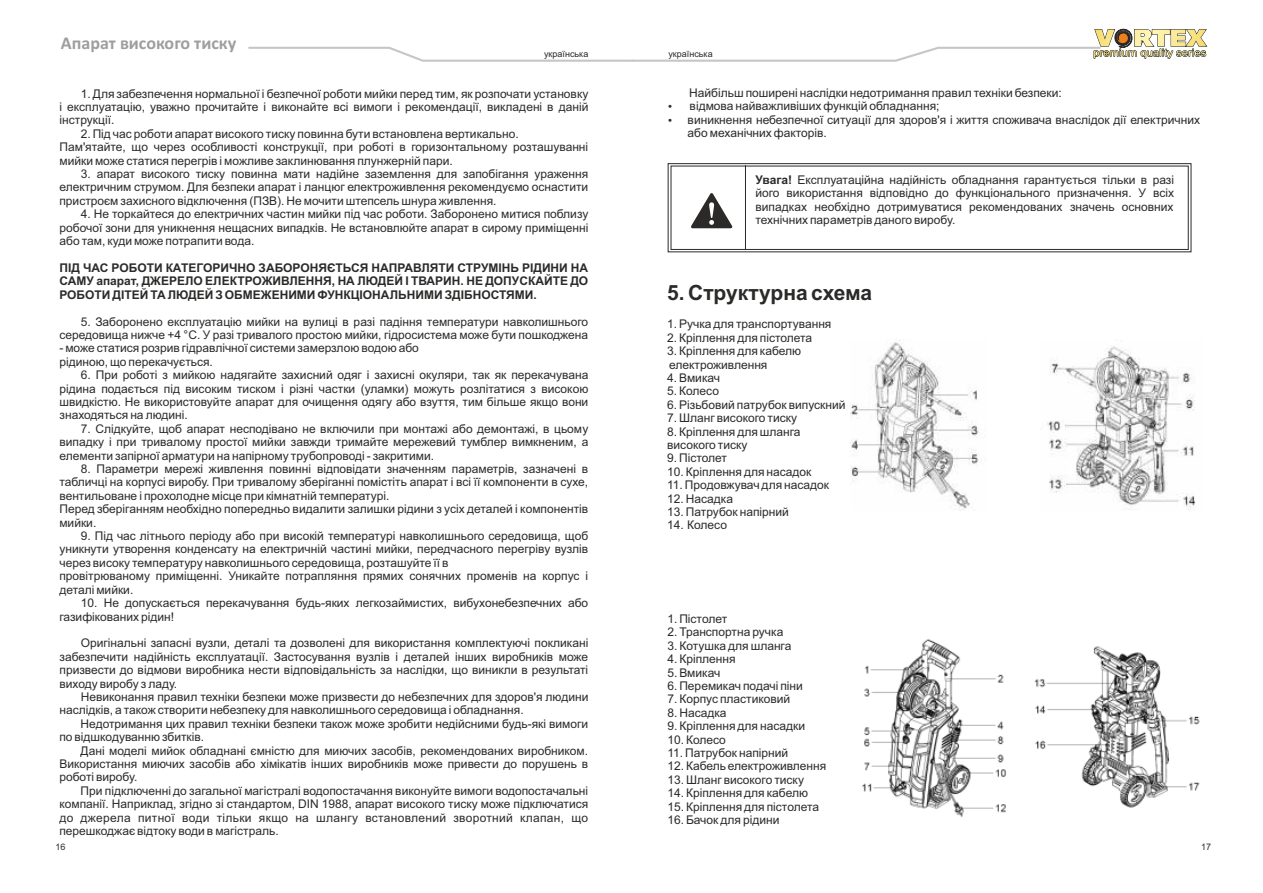
<style>
.page{position:relative;width:1263px;height:893px;background:#fff}
.page>*{position:absolute;margin:0;border:0;box-sizing:border-box;transform-origin:0 0}
.t1{font:700 21px "Arial";color:#2b2a29}
.t2{font:700 18px "Calibri";color:#9d9e9e}
.t3{font:12px/13.4px "Arial";color:#2b2a29;text-align:justify}
.t4{font:700 12px/13.4px "Arial";color:#2b2a29;text-align:justify}
.t5{font:9px "Arial";color:#2b2a29}
.s1{font-weight:700}
</style>
<div class="page">
<svg style="left:667px;top:163px;width:525px;height:89px"></svg>
<img style="left:851px;top:339px;width:128px;height:172px">
<img style="left:1047px;top:346px;width:149px;height:165px">
<img style="left:1034px;top:646px;width:166px;height:162px">
<img style="left:863px;top:639px;width:143px;height:178px">
<svg style="left:248px;top:28px;width:959px;height:34px"></svg>
<h2 class="t2" style="left:61px;top:35px;width:177px">Апарат високого тиску</h2>
<p class="t5" style="left:544px;top:51px;width:46px">українська</p>
<p class="t5" style="left:668px;top:51px;width:46px">українська</p>
<p class="t3" style="left:60px;top:88px;width:530px;text-indent:21px">1. Для забезпечення нормальної і безпечної роботи мийки перед тим, як розпочати установку і експлуатацію, уважно прочитайте і виконайте всі вимоги і рекомендації, викладені в даній інструкції.</p>
<p class="t3" style="left:81px;top:128px;width:440px">2. Під час роботи апарат високого тиску повинна бути встановлена вертикально.</p>
<p class="t3" style="left:59px;top:141px;width:530px">Пам'ятайте, що через особливості конструкції, при роботі в горизонтальному розташуванні мийки може статися перегрів і можливе заклинювання плунжерній пари.</p>
<p class="t3" style="left:59px;top:168px;width:530px;text-indent:21px">3. апарат високого тиску повинна мати надійне заземлення для запобігання ураження електричним струмом. Для безпеки апарат і ланцюг електроживлення рекомендуємо оснастити пристроєм захисного відключення (ПЗВ). Не мочити штепсель шнура живлення.</p>
<p class="t3" style="left:60px;top:208px;width:530px;text-indent:21px">4. Не торкайтеся до електричних частин мийки під час роботи. Заборонено митися поблизу робочої зони для уникнення нещасних випадків. Не встановлюйте апарат в сирому приміщенні або там, куди може потрапити вода.</p>
<p class="t4" style="left:59px;top:262px;width:530px">ПІД ЧАС РОБОТИ КАТЕГОРИЧНО ЗАБОРОНЯЄТЬСЯ НАПРАВЛЯТИ СТРУМІНЬ РІДИНИ НА САМУ апарат, ДЖЕРЕЛО ЕЛЕКТРОЖИВЛЕННЯ, НА ЛЮДЕЙ І ТВАРИН. НЕ ДОПУСКАЙТЕ ДО РОБОТИ ДІТЕЙ ТА ЛЮДЕЙ З ОБМЕЖЕНИМИ ФУНКЦІОНАЛЬНИМИ ЗДІБНОСТЯМИ.</p>
<p class="t3" style="left:59px;top:316px;width:530px;text-align:right">5. Заборонено експлуатацію мийки на вулиці в разі падіння температури навколишнього середовища нижче +4 °С. У разі тривалого простою мийки, гідросистема може бути пошкоджена</p>
<p class="t3" style="left:59px;top:343px;width:361px">- може статися розрив гідравлічної системи замерзлою водою або</p>
<p class="t3" style="left:59px;top:356px;width:155px">рідиною, що перекачується.</p>
<p class="t3" style="left:60px;top:369px;width:530px;text-indent:21px">6. При роботі з мийкою надягайте захисний одяг і захисні окуляри, так як перекачувана рідина подається під високим тиском і різні частки (уламки) можуть розлітатися з високою швидкістю. Не використовуйте апарат для очищення одягу або взуття, тим більше якщо вони знаходяться на людині.</p>
<p class="t3" style="left:60px;top:423px;width:530px;text-indent:21px">7. Слідкуйте, щоб апарат несподівано не включили при монтажі або демонтажі, в цьому випадку і при тривалому простої мийки завжди тримайте мережевий тумблер вимкненим, а елементи запірної арматури на напірному трубопроводі - закритими.</p>
<p class="t3" style="left:59px;top:463px;width:530px;text-indent:21px">8. Параметри мережі живлення повинні відповідати значенням параметрів, зазначені в табличці на корпусі виробу. При тривалому зберіганні помістіть апарат і всі її компоненти в сухе, вентильоване і прохолодне місце при кімнатній температурі.</p>
<p class="t3" style="left:59px;top:530px;width:530px;text-indent:21px">9. Під час літнього періоду або при високій температурі навколишнього середовища, щоб уникнути утворення конденсату на електричній частині мийки, передчасного перегріву вузлів через високу температуру навколишнього середовища, розташуйте її в</p>
<p class="t3" style="left:59px;top:503px;width:530px">Перед зберіганням необхідно попередньо видалити залишки рідини з усіх деталей і компонентів мийки.</p>
<p class="t3" style="left:59px;top:570px;width:530px">провітрюваному приміщенні. Уникайте потрапляння прямих сонячних променів на корпус і деталі мийки.</p>
<p class="t3" style="left:59px;top:597px;width:530px;text-indent:21px">10. Не допускається перекачування будь-яких легкозаймистих, вибухонебезпечних або газифікованих рідин!</p>
<p class="t3" style="left:59px;top:637px;width:530px;text-indent:21px">Оригінальні запасні вузли, деталі та дозволені для використання комплектуючі покликані забезпечити надійність експлуатації. Застосування вузлів і деталей інших виробників може призвести до відмови виробника нести відповідальність за наслідки, що виникли в результаті виходу виробу з ладу.</p>
<p class="t3" style="left:60px;top:691px;width:530px;text-indent:21px">Невиконання правил техніки безпеки може призвести до небезпечних для здоров'я людини наслідків, а також створити небезпеку для навколишнього середовища і обладнання.</p>
<p class="t3" style="left:59px;top:718px;width:530px;text-indent:21px">Недотримання цих правил техніки безпеки також може зробити недійсними будь-які вимоги по відшкодуванню збитків.</p>
<p class="t3" style="left:59px;top:745px;width:530px;text-indent:21px">Дані моделі мийок обладнані ємністю для миючих засобів, рекомендованих виробником.<br>Використання миючих засобів або хімікатів інших виробників може привести до порушень в роботі виробу.</p>
<p class="t3" style="left:59px;top:785px;width:530px;text-indent:21px">При підключенні до загальної магістралі водопостачання виконуйте вимоги водопостачальні компанії. Наприклад, згідно зі стандартом, DIN 1988, апарат високого тиску може підключатися до джерела питної води тільки якщо на шлангу встановлений зворотний клапан, що перешкоджає відтоку води в магістраль.</p>
<p class="t3" style="left:689px;top:87px;width:374px">Найбільш поширені наслідки недотримання правил техніки безпеки:</p>
<p class="t3" style="left:688px;top:114px;width:514px">виникнення небезпечної ситуації для здоров'я і життя споживача внаслідок дії електричних або механічних факторів.</p>
<p class="t3" style="left:755px;top:174px;width:420px"><span class="s1">Увага!</span> Експлуатаційна надійність обладнання гарантується тільки в разі його використання відповідно до функціонального призначення. У всіх випадках необхідно дотримуватися рекомендованих значень основних технічних параметрів даного виробу.</p>
<p class="t3" style="left:690px;top:100px;width:251px">відмова найважливіших функцій обладнання;</p>
<h1 class="t1" style="left:667px;top:284px;width:206px">5. Структурна схема</h1>
<p class="t3" style="left:667px;top:318px;width:166px">1. Ручка для транспортування</p>
<p class="t3" style="left:667px;top:332px;width:147px">2. Кріплення для пістолета</p>
<p class="t3" style="left:667px;top:345px;width:135px">3. Кріплення для кабелю електроживлення</p>
<p class="t3" style="left:667px;top:372px;width:55px">4. Вмикач</p>
<p class="t3" style="left:667px;top:386px;width:53px">5. Колесо</p>
<p class="t3" style="left:667px;top:399px;width:180px">6. Різьбовий патрубок випускний</p>
<p class="t3" style="left:667px;top:412px;width:132px">7. Шланг високого тиску</p>
<p class="t3" style="left:667px;top:426px;width:135px">8. Кріплення для шланга високого тиску</p>
<p class="t3" style="left:667px;top:453px;width:61px">9. Пістолет</p>
<p class="t3" style="left:667px;top:466px;width:146px">10. Кріплення для насадок</p>
<p class="t3" style="left:667px;top:479px;width:163px">11. Продовжувач для насадок</p>
<p class="t3" style="left:667px;top:493px;width:67px">12. Насадка</p>
<p class="t3" style="left:667px;top:506px;width:123px">13. Патрубок напірний</p>
<p class="t3" style="left:667px;top:520px;width:61px">14. Колесо</p>
<p class="t3" style="left:667px;top:613px;width:61px">1. Пістолет</p>
<p class="t3" style="left:667px;top:627px;width:117px">2. Транспортна ручка</p>
<p class="t3" style="left:667px;top:640px;width:126px">3. Котушка для шланга</p>
<p class="t3" style="left:667px;top:653px;width:70px">4. Кріплення</p>
<p class="t3" style="left:667px;top:667px;width:55px">5. Вмикач</p>
<p class="t3" style="left:667px;top:680px;width:137px">6. Перемикач подачі піни</p>
<p class="t3" style="left:667px;top:707px;width:61px">8. Насадка</p>
<p class="t3" style="left:667px;top:694px;width:124px">7. Корпус пластиковий</p>
<p class="t3" style="left:667px;top:720px;width:139px">9. Кріплення для насадки</p>
<p class="t3" style="left:667px;top:734px;width:60px">10. Колесо</p>
<p class="t3" style="left:667px;top:774px;width:138px">13. Шланг високого тиску</p>
<p class="t3" style="left:667px;top:814px;width:114px">16. Бачок для рідини</p>
<p class="t3" style="left:667px;top:747px;width:122px">11. Патрубок напірний</p>
<p class="t3" style="left:667px;top:761px;width:160px">12. Кабель електроживлення</p>
<p class="t3" style="left:667px;top:787px;width:142px">14. Кріплення для кабелю</p>
<p class="t3" style="left:667px;top:801px;width:153px">15. Кріплення для пістолета</p>
<p class="t5" style="left:55px;top:843px;width:12px">16</p>
<p class="t5" style="left:1201px;top:843px;width:12px">17</p>
</div>
